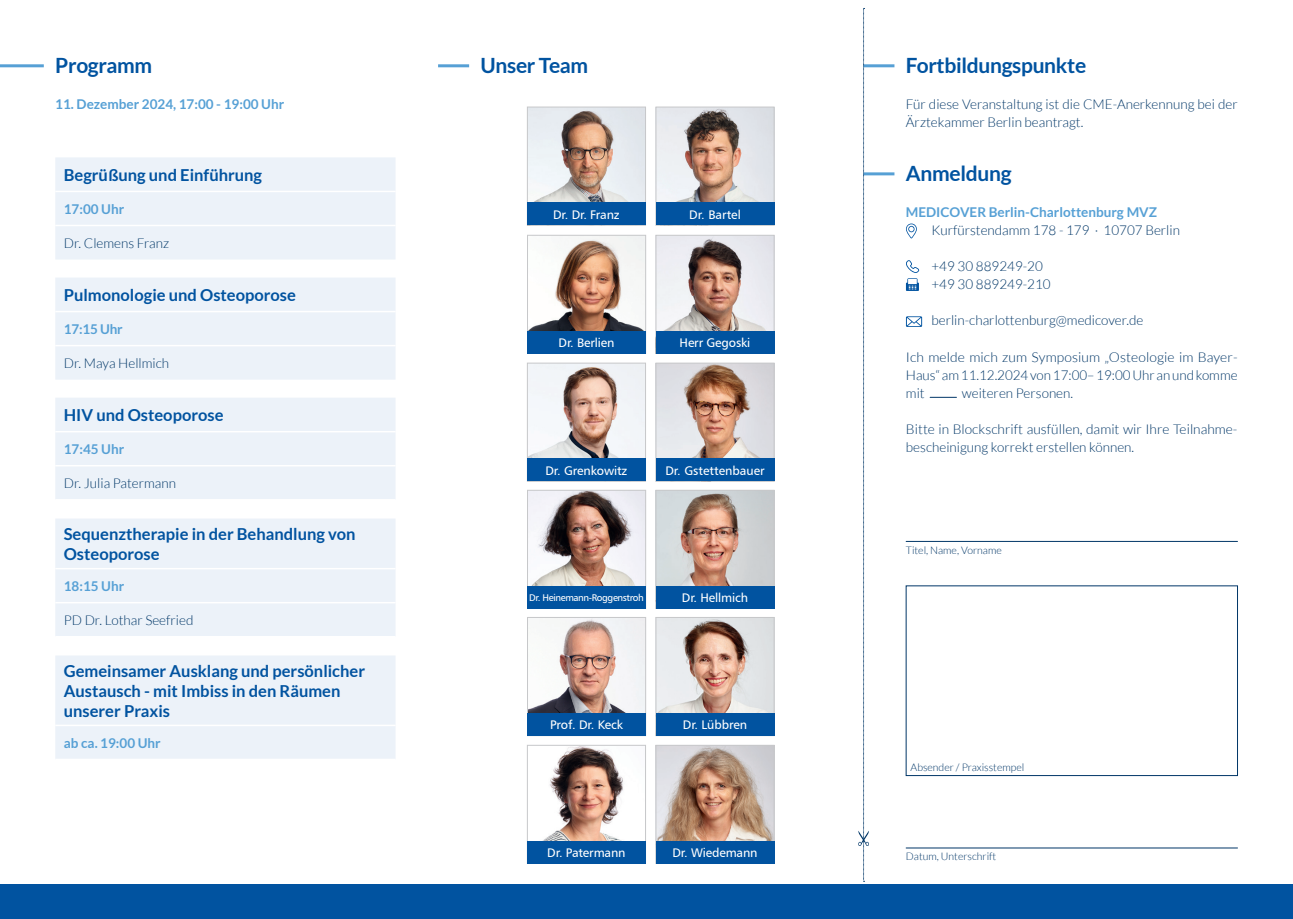
<style>
.page{position:relative;width:1293px;height:919px;background:#fff}
.page>*{position:absolute;margin:0;border:0;box-sizing:border-box;transform-origin:0 0}
.t1{font:700 21px "Lato";letter-spacing:-.015em;color:#0153a0}
.t2{font:700 16.5px/19.8px "Lato";color:#0153a0}
.t3{font:300 13.5px/18px "Lato";color:#003667}
.t4{font:700 13.5px "Lato";color:#56a0d5}
.t5{font:12.45px "Humanist 777 BT Roman B";letter-spacing:-.01em;color:#fff}
.t6{font:300 10.5px "Lato";color:#003667}
.t7{font:9.75px "Humanist 777 BT Roman B";letter-spacing:-.04em;color:#fff}
</style>
<div class="page">
<div style="left:850px;top:884px;width:443px;height:34px;background:#0153a0"></div>
<div style="left:0;top:884px;width:451px;height:34px;background:#0153a0"></div>
<div style="left:425px;top:884px;width:451px;height:34px;background:#0153a0"></div>
<hr style="left:0;top:64px;width:44px;height:3px;background:#56a0d5">
<hr style="left:863px;top:64px;width:31px;height:3px;background:#56a0d5">
<hr style="left:863px;top:172px;width:31px;height:3px;background:#56a0d5">
<div style="left:55px;top:157px;width:340px;height:102px;background:#ecf2f9"></div>
<hr style="left:55px;top:191px;width:340px;height:1px;background:#fff">
<hr style="left:55px;top:225px;width:340px;height:1px;background:#fff">
<div style="left:55px;top:278px;width:340px;height:101px;background:#ecf2f9"></div>
<hr style="left:55px;top:311px;width:340px;height:1px;background:#fff">
<hr style="left:55px;top:345px;width:340px;height:1px;background:#fff">
<div style="left:55px;top:398px;width:340px;height:101px;background:#ecf2f9"></div>
<hr style="left:55px;top:431px;width:340px;height:1px;background:#fff">
<hr style="left:55px;top:465px;width:340px;height:1px;background:#fff">
<div style="left:55px;top:519px;width:340px;height:117px;background:#ecf2f9"></div>
<hr style="left:55px;top:568px;width:340px;height:1px;background:#fff">
<hr style="left:55px;top:602px;width:340px;height:1px;background:#fff">
<div style="left:55px;top:656px;width:340px;height:102px;background:#ecf2f9"></div>
<hr style="left:55px;top:724px;width:340px;height:2px;background:#fff">
<svg style="left:906px;top:223px;width:11px;height:15px"></svg>
<svg style="left:905px;top:260px;width:14px;height:31px"></svg>
<svg style="left:906px;top:316px;width:16px;height:11px"></svg>
<svg style="left:930px;top:397px;width:26px;height:1px"></svg>
<hr style="left:906px;top:541px;width:331px;height:1px;background:#003667">
<svg style="left:858px;top:8px;width:11px;height:873px"></svg>
<hr style="left:906px;top:847px;width:331px;height:1px;background:#003667">
<hr style="left:438px;top:64px;width:31px;height:3px;background:#56a0d5">
<img style="left:658px;top:109px;width:114px;height:93px">
<div style="left:656px;top:107px;width:118px;height:118px;border:1px solid #c7c8ca"></div>
<div style="left:656px;top:202px;width:118px;height:23px;background:#0153a0"></div>
<img style="left:529px;top:109px;width:115px;height:93px">
<div style="left:527px;top:107px;width:119px;height:118px;border:1px solid #c7c8ca"></div>
<div style="left:527px;top:202px;width:119px;height:23px;background:#0153a0"></div>
<img style="left:658px;top:237px;width:114px;height:94px">
<div style="left:656px;top:235px;width:118px;height:118px;border:1px solid #c7c8ca"></div>
<div style="left:656px;top:331px;width:118px;height:22px;background:#0153a0"></div>
<img style="left:658px;top:619px;width:114px;height:93px">
<div style="left:656px;top:617px;width:118px;height:118px;border:1px solid #c7c8ca"></div>
<div style="left:656px;top:712px;width:118px;height:23px;background:#0153a0"></div>
<img style="left:529px;top:619px;width:115px;height:93px">
<div style="left:527px;top:617px;width:119px;height:118px;border:1px solid #c7c8ca"></div>
<div style="left:527px;top:712px;width:118px;height:23px;background:#0153a0"></div>
<img style="left:658px;top:747px;width:114px;height:93px">
<div style="left:656px;top:745px;width:118px;height:118px;border:1px solid #c7c8ca"></div>
<div style="left:656px;top:840px;width:118px;height:23px;background:#0153a0"></div>
<img style="left:544px;top:747px;width:79px;height:93px">
<div style="left:527px;top:745px;width:119px;height:118px;border:1px solid #c7c8ca"></div>
<div style="left:527px;top:840px;width:118px;height:23px;background:#0153a0"></div>
<img style="left:658px;top:365px;width:114px;height:93px">
<div style="left:656px;top:363px;width:118px;height:118px;border:1px solid #c7c8ca"></div>
<div style="left:656px;top:458px;width:118px;height:23px;background:#0153a0"></div>
<img style="left:658px;top:492px;width:114px;height:93px">
<div style="left:656px;top:490px;width:118px;height:118px;border:1px solid #c7c8ca"></div>
<div style="left:656px;top:585px;width:118px;height:23px;background:#0153a0"></div>
<img style="left:529px;top:492px;width:115px;height:93px">
<div style="left:527px;top:490px;width:119px;height:118px;border:1px solid #c7c8ca"></div>
<div style="left:527px;top:585px;width:118px;height:23px;background:#0153a0"></div>
<img style="left:529px;top:365px;width:115px;height:93px">
<div style="left:527px;top:363px;width:119px;height:118px;border:1px solid #c7c8ca"></div>
<div style="left:527px;top:458px;width:118px;height:23px;background:#0153a0"></div>
<img style="left:529px;top:237px;width:115px;height:94px">
<div style="left:527px;top:235px;width:119px;height:118px;border:1px solid #c7c8ca"></div>
<div style="left:527px;top:331px;width:119px;height:22px;background:#0153a0"></div>
<h1 class="t1" style="left:55px;top:54px;width:98px">Programm</h1>
<p class="t4" style="left:55px;top:97px;width:230px">11. Dezember 2024, 17:00 - 19:00 Uhr</p>
<p class="t2" style="left:64px;top:165px;width:200px">Begrüßung und Einführung</p>
<p class="t4" style="left:64px;top:201px;width:62px">17:00 Uhr</p>
<p class="t3" style="left:64px;top:234px;width:107px">Dr. Clemens Franz</p>
<p class="t2" style="left:64px;top:285px;width:234px">Pulmonologie und Osteoporose</p>
<p class="t4" style="left:64px;top:321px;width:60px">17:15 Uhr</p>
<p class="t3" style="left:64px;top:354px;width:107px">Dr. Maya Hellmich</p>
<p class="t2" style="left:64px;top:405px;width:161px">HIV und Osteoporose</p>
<p class="t4" style="left:64px;top:441px;width:62px">17:45 Uhr</p>
<p class="t3" style="left:64px;top:474px;width:114px">Dr. Julia Patermann</p>
<p class="t2" style="left:64px;top:524px;width:293px">Sequenztherapie in der Behandlung von<br>Osteoporose</p>
<p class="t4" style="left:64px;top:578px;width:62px">18:15 Uhr</p>
<p class="t3" style="left:64px;top:611px;width:131px">PD Dr. Lothar Seefried</p>
<p class="t2" style="left:64px;top:661px;width:303px">Gemeinsamer Ausklang und persönlicher<br>Austausch - mit Imbiss in den Räumen unserer Praxis</p>
<p class="t4" style="left:64px;top:735px;width:99px">ab ca. 19:00 Uhr</p>
<h1 class="t1" style="left:480px;top:54px;width:109px">Unser Team</h1>
<p class="t5" style="left:553px;top:206px;width:68px">Dr. Dr. Franz</p>
<p class="t5" style="left:689px;top:206px;width:53px">Dr. Bartel</p>
<p class="t5" style="left:558px;top:335px;width:57px">Dr. Berlien</p>
<p class="t5" style="left:679px;top:335px;width:72px">Herr Gegoski</p>
<p class="t5" style="left:545px;top:462px;width:83px">Dr. Grenkowitz</p>
<p class="t5" style="left:665px;top:462px;width:101px">Dr. Gstettenbauer</p>
<p class="t7" style="left:529px;top:591px;width:116px">Dr. Heinemann-Roggenstroh</p>
<p class="t5" style="left:682px;top:589px;width:68px">Dr. Hellmich</p>
<p class="t5" style="left:550px;top:717px;width:74px">Prof. Dr. Keck</p>
<p class="t5" style="left:683px;top:717px;width:66px">Dr. Lübbren</p>
<p class="t5" style="left:547px;top:844px;width:80px">Dr. Patermann</p>
<p class="t5" style="left:672px;top:844px;width:87px">Dr. Wiedemann</p>
<h1 class="t1" style="left:906px;top:54px;width:182px">Fortbildungspunkte</h1>
<p class="t3" style="left:906px;top:95px;width:333px">Für diese Veranstaltung ist die CME-Anerkennung bei der<br>Ärztekammer Berlin beantragt.</p>
<h1 class="t1" style="left:906px;top:162px;width:107px">Anmeldung</h1>
<p class="t4" style="left:906px;top:205px;width:253px">MEDICOVER Berlin-Charlottenburg MVZ</p>
<p class="t3" style="left:931px;top:221px;width:250px">Kurfürstendamm 178 - 179 · 10707 Berlin</p>
<p class="t3" style="left:931px;top:257px;width:121px">+49 30 889249-20 +49 30 889249-210</p>
<p class="t3" style="left:931px;top:311px;width:213px">berlin-charlottenburg@medicover.de</p>
<p class="t3" style="left:906px;top:347px;width:333px;text-align:justify">Ich melde mich zum Symposium „Osteologie im Bayer-Haus“ am 11.12.2024 von 17:00– 19:00 Uhr an und komme mit</p>
<p class="t3" style="left:962px;top:383px;width:113px">weiteren Personen.</p>
<p class="t3" style="left:906px;top:419px;width:332px">Bitte in Blockschrift ausfüllen, damit wir Ihre Teilnahme&shy;bescheinigung korrekt erstellen können.</p>
<p class="t6" style="left:906px;top:544px;width:97px">Titel, Name, Vorname</p>
<p class="t6" style="left:910px;top:761px;width:115px">Absender / Praxisstempel</p>
<p class="t6" style="left:906px;top:850px;width:92px">Datum, Unterschrift</p>
</div>
